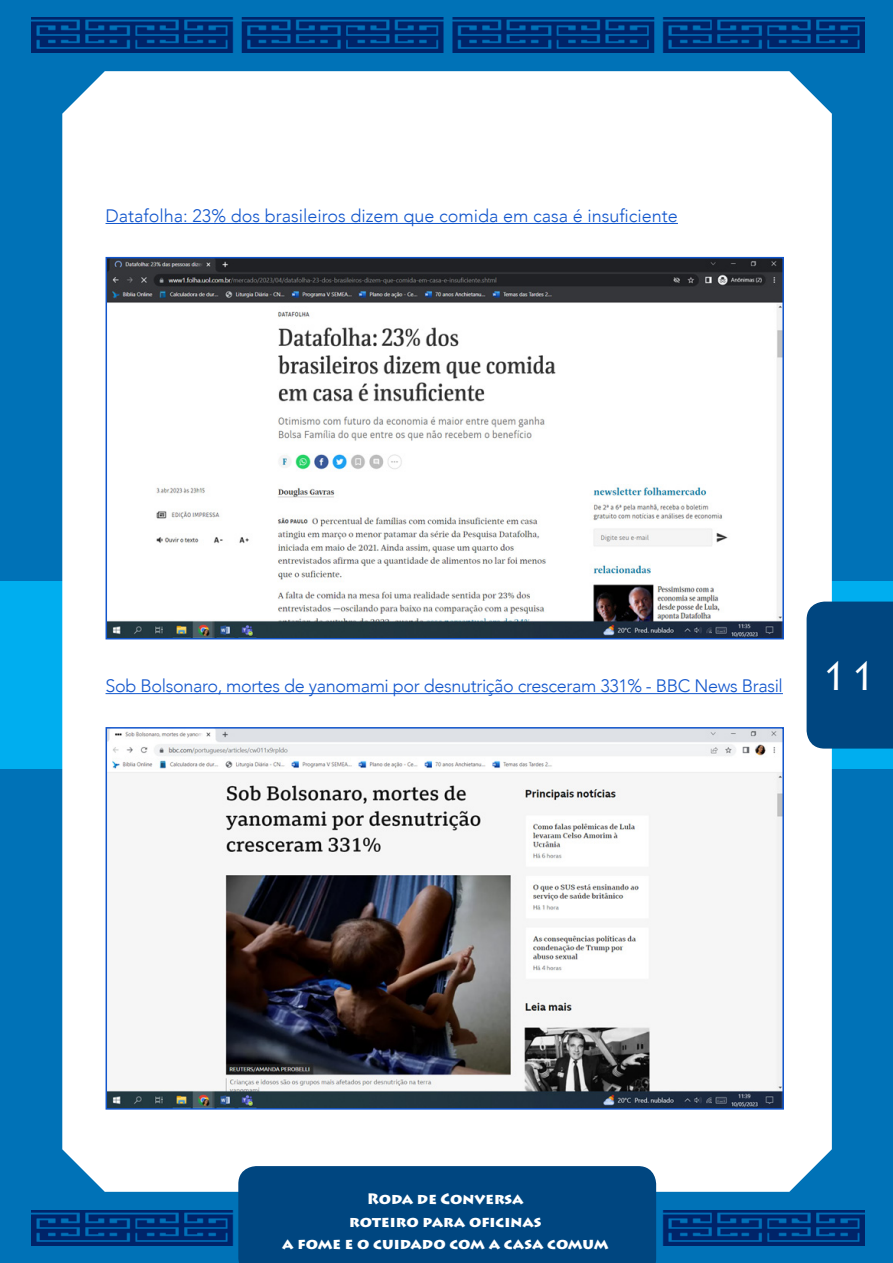
<style>
.page{position:relative;width:893px;height:1263px;background:#0072b7}
.page>*{position:absolute;margin:0;border:0;box-sizing:border-box;transform-origin:0 0}
.t1{font:40.5px "Lithos Pro";color:#fff}
.t2{font:300 18px "Avenir";letter-spacing:-.02em;color:#15c}
.t3{font:300 18px "Avenir";color:#15c}
.t4{font:900 15px/22.5px "Lithos Pro";color:#fff;text-align:center}
</style>
<div class="page">
<div style="left:0;top:581px;width:893px;height:188px;background:#00aeef"></div>
<div style="left:62px;top:71px;width:770px;height:1121px;background:#fff"></div>
<img style="left:32px;top:17px;width:832px;height:35px">
<img style="left:32px;top:1210px;width:832px;height:35px">
<div style="left:238px;top:1166px;width:418px;height:97px;background:#004680"></div>
<div style="left:807px;top:602px;width:86px;height:147px;background:#004680"></div>
<hr style="left:106px;top:223px;width:572px;height:1px;background:#15c">
<hr style="left:106px;top:693px;width:677px;height:1px;background:#15c">
<img style="left:109px;top:260px;width:672px;height:376px">
<div style="left:106px;top:257px;width:678px;height:382px;border:2px solid #15c"></div>
<img style="left:109px;top:730px;width:672px;height:376px">
<div style="left:106px;top:727px;width:678px;height:382px;border:2px solid #15c"></div>
<p class="t3" style="left:106px;top:205px;width:574px">Datafolha: 23% dos brasileiros dizem que comida em casa é insuficiente</p>
<p class="t2" style="left:106px;top:675px;width:679px">Sob Bolsonaro, mortes de yanomami por desnutrição cresceram 331% - BBC News Brasil</p>
<h1 class="t1" style="left:821px;top:652px;width:59px">11</h1>
<p class="t4" style="left:282px;top:1188px;width:328px">Roda de Conversa<br>roteiro para oficinas<br>a fome e o cuidado com a casa comum</p>
</div>
